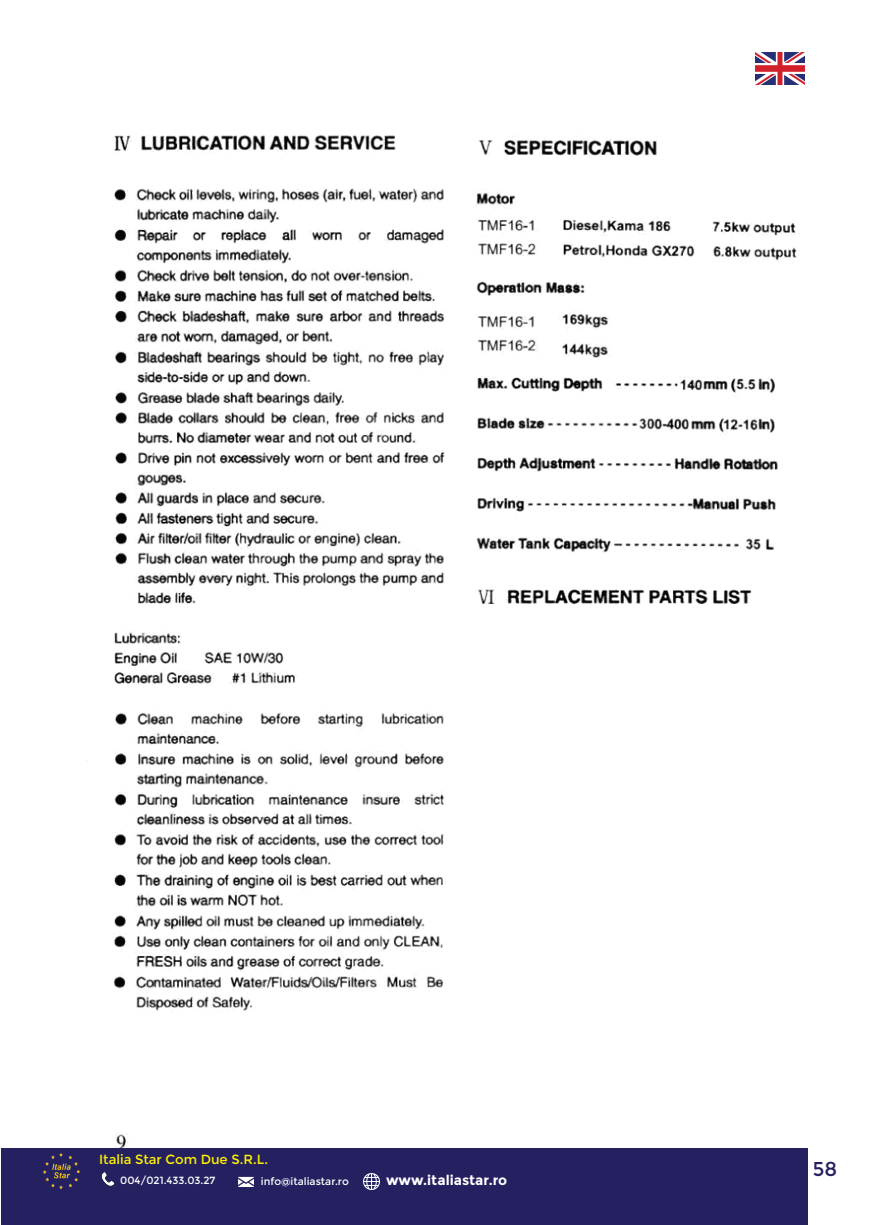
<style>
.page{position:relative;width:874px;height:1225px;background:#fff}
.page>*{position:absolute;margin:0;border:0;box-sizing:border-box;transform-origin:0 0}
.t1{font:20px "Montserrat";color:#252161}
.t2{font:700 13.8px "Montserrat";color:#fff}
.t3{font:13.2px "Montserrat";color:#fff101}
.t4{font:10.4px "Montserrat";color:#fff}
</style>
<div class="page">
<img style="left:14px;top:52px;width:794px;height:1173px">
<img style="left:755px;top:52px;width:48px;height:33px">
<div style="left:1px;top:1149px;width:806px;height:76px;background:#252161"></div>
<img style="left:44px;top:1153px;width:36px;height:35px">
<svg style="left:101px;top:1172px;width:13px;height:13px"></svg>
<img style="left:238px;top:1176px;width:16px;height:11px">
<img style="left:363px;top:1173px;width:16px;height:16px">
<p class="t3" style="left:99px;top:1152px;width:170px">Italia Star Com Due S.R.L.</p>
<p class="t4" style="left:120px;top:1174px;width:97px">004/021.433.03.27</p>
<p class="t4" style="left:261px;top:1175px;width:89px">info@italiastar.ro</p>
<h2 class="t2" style="left:386px;top:1171px;width:123px">www.italiastar.ro</h2>
<h1 class="t1" style="left:812px;top:1157px;width:26px">58</h1>
</div>
